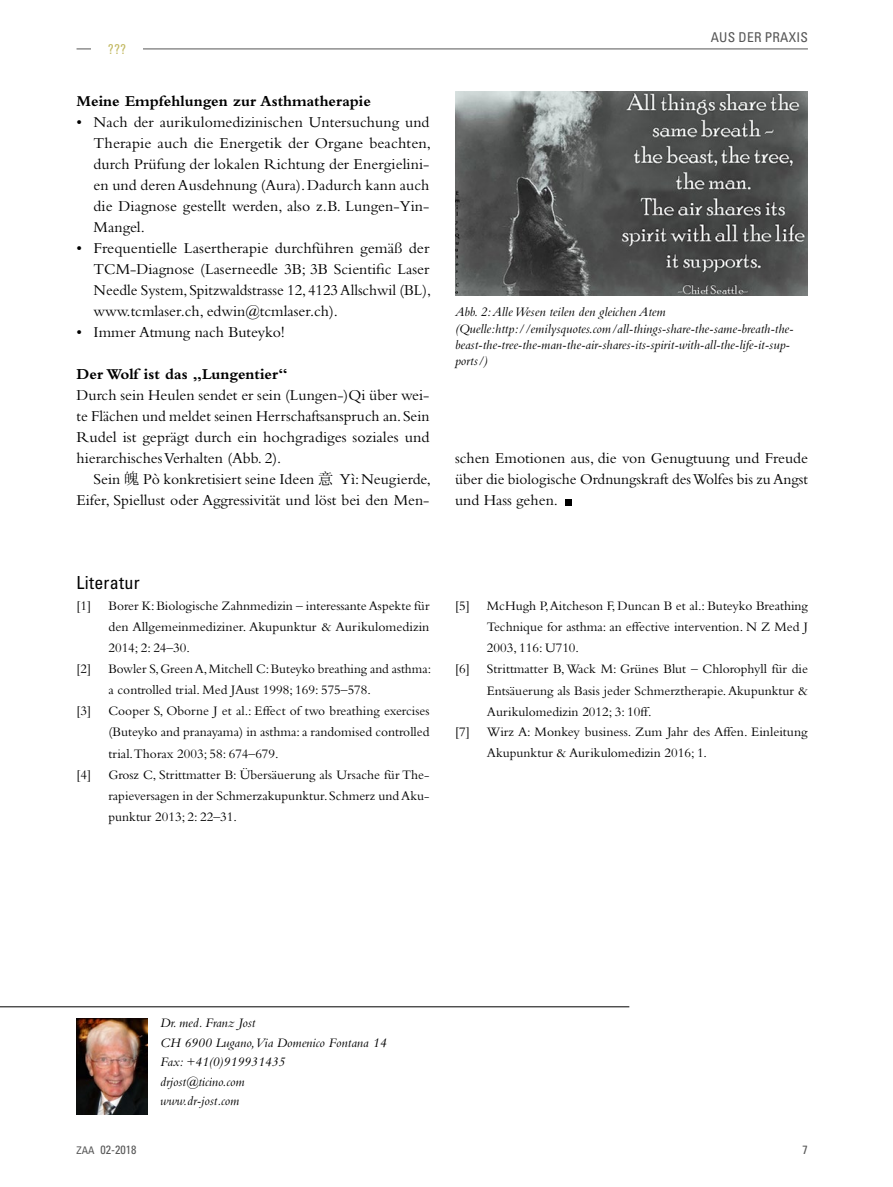
<style>
.page{position:relative;width:893px;height:1187px;background:#fff}
.page>*{position:absolute;margin:0;border:0;box-sizing:border-box;transform-origin:0 0}
.t1{font:condensed 18px "Univers LT";letter-spacing:.015em;color:#000}
.t2{font:15.75px/21px "Bembo";color:#000;text-align:justify}
.t3{font:700 15.75px "Bembo";color:#000}
.t4{font:13.5px/21px "Bembo";color:#000;text-align:justify}
.t5{font:italic 13.5px/19.5px "Bembo";color:#000}
.t6{font:condensed 13.5px "Univers LT";letter-spacing:.015em;color:#565656}
.t7{font:condensed 13.5px "Univers LT";color:#c3ba64}
.t8{font:condensed 12px "Univers LT";color:#565656}
.s1{font-family:"Sim Sun"}
.s2{font-size:10.5px}
</style>
<div class="page">
<hr style="left:77px;top:49px;width:731px;height:1px;background:#565656">
<div style="left:92px;top:43px;width:51px;height:13px;background:#fff"></div>
<div style="left:565px;top:499px;width:7px;height:6px;background:#000"></div>
<img style="left:455px;top:91px;width:353px;height:204px">
<hr style="left:0;top:1006px;width:629px;height:1px;background:#000">
<img style="left:77px;top:1018px;width:70px;height:96px">
<p class="t7" style="left:108px;top:40px;width:20px">???</p>
<p class="t3" style="left:77px;top:92px;width:296px">Meine Empfehlungen zur Asthmatherapie</p>
<p class="t2" style="left:94px;top:111px;width:339px;text-indent:-17px">• Nach der aurikulomedizinischen Untersuchung und Therapie auch die Energetik der Organe beachten, durch Prüfung der lokalen Richtung der Energielini&shy;en und deren Ausdehnung (Aura). Dadurch kann auch die Diagnose gestellt werden, also z.B. Lungen-Yin-Mangel.</p>
<p class="t2" style="left:94px;top:237px;width:339px;text-indent:-17px">• Frequentielle Lasertherapie durchführen gemäß der TCM-Diagnose (Laserneedle 3B; 3B Scientific Laser Needle System, Spitzwaldstrasse 12, 4123 Allschwil (BL), www.tcmlaser.ch, edwin@tcmlaser.ch).</p>
<p class="t2" style="left:77px;top:321px;width:210px">• Immer Atmung nach Buteyko!</p>
<p class="t3" style="left:77px;top:365px;width:213px">Der Wolf ist das „Lungentier“</p>
<p class="t2" style="left:77px;top:384px;width:354px">Durch sein Heulen sendet er sein (Lungen-)Qi über wei&shy;te Flächen und meldet seinen Herrschaftsanspruch an. Sein Rudel ist geprägt durch ein hochgradiges soziales und hierarchisches Verhalten (Abb. 2).</p>
<p class="t2" style="left:77px;top:468px;width:356px;text-align:right">Sein <span class="s1">魄</span> Pò konkretisiert seine Ideen <span class="s1">意</span> Yì: Neugierde,<br>Eifer, Spiellust oder Aggressivität und löst bei den Men-</p>
<p class="t6" style="left:711px;top:28px;width:99px">AUS DER PRAXIS</p>
<p class="t5" style="left:455px;top:304px;width:340px;line-height:16.2px">Abb. 2: Alle Wesen teilen den gleichen Atem (Quelle:http://emilysquotes.com/all-things-share-the-same-breath-the&shy;beast-the-tree-the-man-the-air-shares-its-spirit-with-all-the-life-it-sup&shy;ports/)</p>
<p class="t2" style="left:455px;top:447px;width:354px">schen Emotionen aus, die von Genugtuung und Freude über die biologische Ordnungskraft des Wolfes bis zu Angst und Hass gehen.</p>
<p class="t1" style="left:77px;top:571px;width:65px">Literatur</p>
<p class="t4" style="left:77px;top:595px;width:16px">[1]</p>
<p class="t4" style="left:108px;top:595px;width:323px">Borer K: Biologische Zahnmedizin – interessante Aspekte für den Allgemeinmediziner. Akupunktur &amp; Aurikulomedizin 2014; 2: 24–30.</p>
<p class="t4" style="left:77px;top:658px;width:16px">[2]</p>
<p class="t4" style="left:108px;top:658px;width:324px">Bowler S, Green A, Mitchell C: Buteyko breathing and asthma: a controlled trial. Med JAust 1998; 169: 575–578.</p>
<p class="t4" style="left:77px;top:700px;width:16px">[3]</p>
<p class="t4" style="left:108px;top:700px;width:323px">Cooper S, Oborne J et al.: Effect of two breathing exercises (Buteyko and pranayama) in asthma: a randomised controlled trial.Thorax 2003; 58: 674–679.</p>
<p class="t4" style="left:77px;top:763px;width:16px">[4]</p>
<p class="t4" style="left:108px;top:763px;width:323px">Grosz C, Strittmatter B: Übersäuerung als Ursache für The&shy;rapieversagen in der Schmerzakupunktur. Schmerz und Aku&shy;punktur 2013; 2: 22–31.</p>
<p class="t4" style="left:455px;top:595px;width:16px">[5]</p>
<p class="t4" style="left:487px;top:595px;width:323px">McHugh P, Aitcheson F, Duncan B et al.: Buteyko Breathing Technique for asthma: an effective intervention. N Z Med J 2003, 116: U710.</p>
<p class="t4" style="left:455px;top:658px;width:16px">[6]</p>
<p class="t4" style="left:487px;top:658px;width:323px">Strittmatter B, Wack M: Grünes Blut – Chlorophyll für die Entsäuerung als Basis jeder Schmerztherapie. Akupunktur &amp; Aurikulomedizin 2012; 3: 10ff.</p>
<p class="t4" style="left:455px;top:721px;width:16px">[7]</p>
<p class="t4" style="left:487px;top:721px;width:322px">Wirz A: Monkey business. Zum Jahr des Affen. Einleitung<br>Akupunktur &amp; Aurikulomedizin 2016; 1.</p>
<p class="t5" style="left:160px;top:1012px;width:228px">Dr. med. Franz Jost<br>CH 6900 Lugano, Via Domenico Fontana 14<br>Fax: +41(0)919931435<br>drjost@ticino.com<br>www.dr-jost.com</p>
<p class="t8" style="left:77px;top:1141px;width:62px"><span class="s2">ZAA</span> 02-2018</p>
<p class="t8" style="left:803px;top:1141px;width:7px">7</p>
</div>
